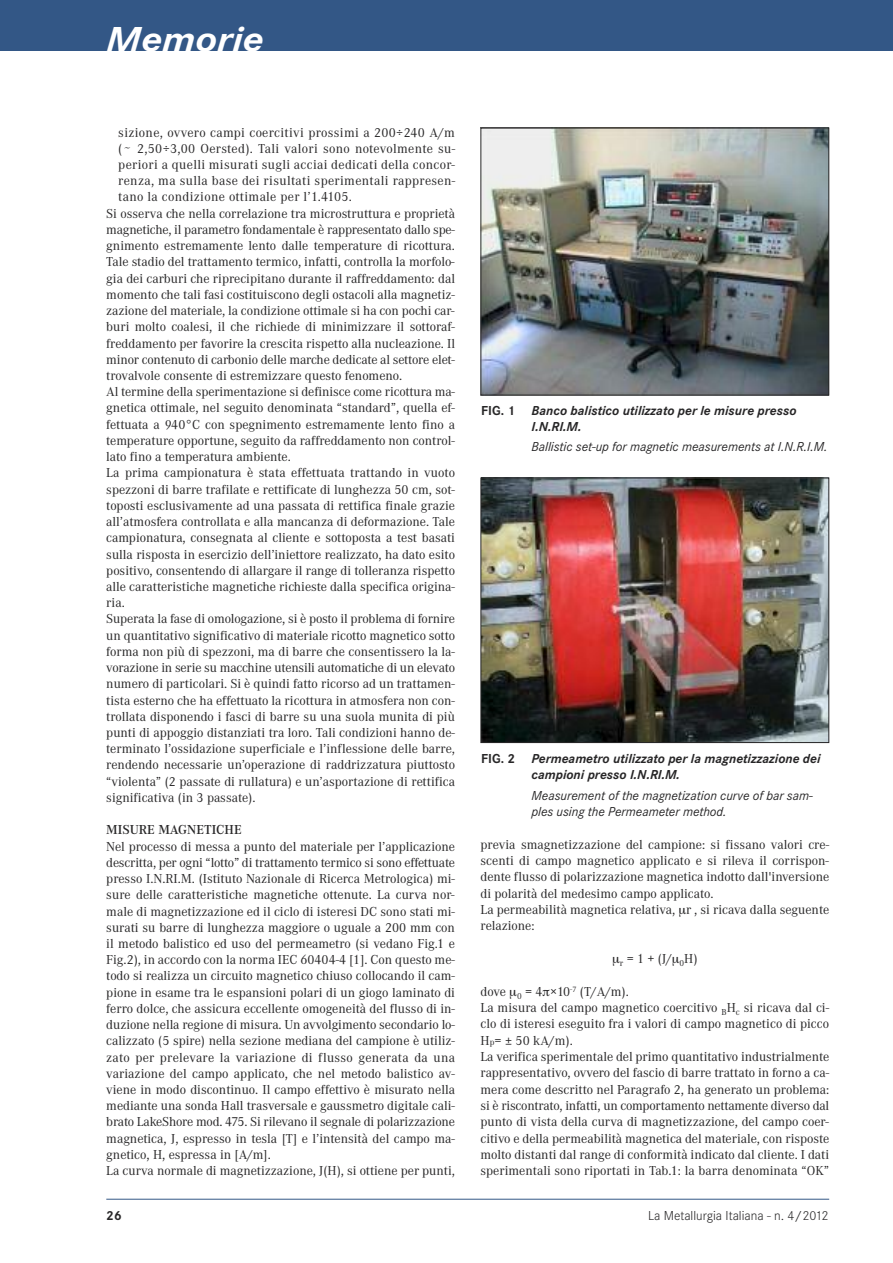
<style>
.page{position:relative;width:893px;height:1263px;background:#fff}
.page>*{position:absolute;margin:0;border:0;box-sizing:border-box;transform-origin:0 0}
.t1{font:italic 700 36px "Corporate S";color:#fff;scale:1.14 1}
.t2{font:13.5px/16.2px "Corporate A";color:#272627}
.t3{font:13.5px "Corporate A";letter-spacing:.025em;color:#272627}
.t4{font:italic 700 13.5px/16.2px "Corporate S";color:#272627}
.t5{font:italic 13.5px/16.2px "Corporate S";color:#272627}
.t6{font:300 13.5px "Corporate S";color:#272627}
.t7{font:600 13.5px "Corporate A";color:#272627}
.t8{font:700 13.5px "Corporate S";color:#272627}
.s1{font-style:normal}
.s2{font-size:9px}
</style>
<div class="page">
<div style="left:0;top:0;width:893px;height:50px;background:#335786"></div>
<hr style="left:106px;top:1199px;width:723px;height:1px;background:#335786">
<img style="left:482px;top:130px;width:345px;height:263px">
<div style="left:480px;top:128px;width:349px;height:267px;border:1px solid #272627"></div>
<img style="left:482px;top:480px;width:345px;height:261px">
<div style="left:480px;top:478px;width:349px;height:265px;border:1px solid #272627"></div>
<h1 class="t1" style="left:106px;top:17px;width:140px">Memorie</h1>
<p class="t3" style="left:118px;top:124px;width:338px">sizione, ovvero campi coercitivi prossimi a 200÷240 A/m</p>
<p class="t3" style="left:118px;top:140px;width:338px">(~ 2,50÷3,00 Oersted). Tali valori sono notevolmente su-</p>
<p class="t3" style="left:118px;top:156px;width:338px">periori a quelli misurati sugli acciai dedicati della concor-</p>
<p class="t3" style="left:118px;top:173px;width:338px">renza, ma sulla base dei risultati sperimentali rappresen-</p>
<p class="t3" style="left:118px;top:189px;width:235px">tano la condizione ottimale per l’1.4105.</p>
<p class="t2" style="left:106px;top:205px;width:350px">Si osserva che nella correlazione tra microstruttura e proprietà</p>
<p class="t2" style="left:106px;top:221px;width:350px">magnetiche, il parametro fondamentale è rappresentato dallo spe-</p>
<p class="t2" style="left:106px;top:237px;width:350px">gnimento estremamente lento dalle temperature di ricottura.</p>
<p class="t2" style="left:106px;top:254px;width:350px">Tale stadio del trattamento termico, infatti, controlla la morfolo-</p>
<p class="t2" style="left:106px;top:270px;width:350px">gia dei carburi che riprecipitano durante il raffreddamento: dal</p>
<p class="t2" style="left:106px;top:286px;width:350px">momento che tali fasi costituiscono degli ostacoli alla magnetiz-</p>
<p class="t2" style="left:106px;top:302px;width:350px">zazione del materiale, la condizione ottimale si ha con pochi car-</p>
<p class="t2" style="left:106px;top:319px;width:350px">buri molto coalesi, il che richiede di minimizzare il sottoraf-</p>
<p class="t2" style="left:106px;top:335px;width:350px">freddamento per favorire la crescita rispetto alla nucleazione. Il</p>
<p class="t2" style="left:106px;top:351px;width:350px">minor contenuto di carbonio delle marche dedicate al settore elet-</p>
<p class="t2" style="left:106px;top:367px;width:298px">trovalvole consente di estremizzare questo fenomeno.</p>
<p class="t2" style="left:106px;top:383px;width:350px">Al termine della sperimentazione si definisce come ricottura ma-</p>
<p class="t2" style="left:106px;top:400px;width:350px">gnetica ottimale, nel seguito denominata “standard”, quella ef-</p>
<p class="t2" style="left:106px;top:416px;width:350px">fettuata a 940°C con spegnimento estremamente lento fino a</p>
<p class="t2" style="left:106px;top:432px;width:350px">temperature opportune, seguito da raffreddamento non control-</p>
<p class="t2" style="left:106px;top:448px;width:186px">lato fino a temperatura ambiente.</p>
<p class="t2" style="left:106px;top:465px;width:350px">La prima campionatura è stata effettuata trattando in vuoto</p>
<p class="t2" style="left:106px;top:481px;width:350px">spezzoni di barre trafilate e rettificate di lunghezza 50 cm, sot-</p>
<p class="t2" style="left:106px;top:497px;width:350px">toposti esclusivamente ad una passata di rettifica finale grazie</p>
<p class="t2" style="left:106px;top:513px;width:350px">all’atmosfera controllata e alla mancanza di deformazione. Tale</p>
<p class="t2" style="left:106px;top:529px;width:350px">campionatura, consegnata al cliente e sottoposta a test basati</p>
<p class="t2" style="left:106px;top:546px;width:350px">sulla risposta in esercizio dell’iniettore realizzato, ha dato esito</p>
<p class="t2" style="left:106px;top:562px;width:350px">positivo, consentendo di allargare il range di tolleranza rispetto</p>
<p class="t2" style="left:106px;top:578px;width:350px">alle caratteristiche magnetiche richieste dalla specifica origina-</p>
<p class="t2" style="left:106px;top:594px;width:20px">ria.</p>
<p class="t2" style="left:106px;top:611px;width:350px">Superata la fase di omologazione, si è posto il problema di fornire</p>
<p class="t2" style="left:106px;top:627px;width:350px">un quantitativo significativo di materiale ricotto magnetico sotto</p>
<p class="t2" style="left:106px;top:643px;width:350px">forma non più di spezzoni, ma di barre che consentissero la la-</p>
<p class="t2" style="left:106px;top:659px;width:350px">vorazione in serie su macchine utensili automatiche di un elevato</p>
<p class="t2" style="left:106px;top:675px;width:350px">numero di particolari. Si è quindi fatto ricorso ad un trattamen-</p>
<p class="t2" style="left:106px;top:692px;width:350px">tista esterno che ha effettuato la ricottura in atmosfera non con-</p>
<p class="t2" style="left:106px;top:708px;width:350px">trollata disponendo i fasci di barre su una suola munita di più</p>
<p class="t2" style="left:106px;top:724px;width:350px">punti di appoggio distanziati tra loro. Tali condizioni hanno de-</p>
<p class="t2" style="left:106px;top:740px;width:350px">terminato l’ossidazione superficiale e l’inflessione delle barre,</p>
<p class="t2" style="left:106px;top:757px;width:350px">rendendo necessarie un’operazione di raddrizzatura piuttosto</p>
<p class="t2" style="left:106px;top:773px;width:350px">“violenta” (2 passate di rullatura) e un’asportazione di rettifica</p>
<p class="t2" style="left:106px;top:789px;width:151px">significativa (in 3 passate).</p>
<p class="t7" style="left:106px;top:822px;width:137px">MISURE MAGNETICHE</p>
<p class="t2" style="left:106px;top:838px;width:350px">Nel processo di messa a punto del materiale per l’applicazione descritta, per ogni “lotto” di trattamento termico si sono effettuate presso I.N.RI.M. (Istituto Nazionale di Ricerca Metrologica) mi&shy;sure delle caratteristiche magnetiche ottenute. La curva nor&shy;male di magnetizzazione ed il ciclo di isteresi DC sono stati mi&shy;surati su barre di lunghezza maggiore o uguale a 200 mm con il metodo balistico ed uso del permeametro (si vedano Fig.1 e Fig.2), in accordo con la norma IEC 60404-4 [1]. Con questo me&shy;todo si realizza un circuito magnetico chiuso collocando il cam&shy;pione in esame tra le espansioni polari di un giogo laminato di ferro dolce, che assicura eccellente omogeneità del flusso di in&shy;duzione nella regione di misura. Un avvolgimento secondario lo&shy;calizzato (5 spire) nella sezione mediana del campione è utiliz&shy;zato per prelevare la variazione di flusso generata da una variazione del campo applicato, che nel metodo balistico av&shy;viene in modo discontinuo. Il campo effettivo è misurato nella mediante una sonda Hall trasversale e gaussmetro digitale cali&shy;brato LakeShore mod. 475. Si rilevano il segnale di polarizzazione magnetica, J, espresso in tesla [T] e l’intensità del campo ma&shy;gnetico, H, espressa in [A/m].<br>La curva normale di magnetizzazione, J(H), si ottiene per punti,</p>
<p class="t4" style="left:531px;top:402px;width:266px;text-indent:-50px"><span class="s1">FIG. 1</span> Banco balistico utilizzato per le misure presso<br>I.N.RI.M.</p>
<p class="t5" style="left:531px;top:439px;width:298px">Ballistic set-up for magnetic measurements at I.N.R.I.M.</p>
<p class="t4" style="left:531px;top:750px;width:290px;text-indent:-50px"><span class="s1">FIG. 2</span> Permeametro utilizzato per la magnetizzazione dei campioni presso I.N.RI.M.</p>
<p class="t5" style="left:531px;top:787px;width:283px">Measurement of the magnetization curve of bar sam&shy;ples using the Permeameter method.</p>
<p class="t2" style="left:480px;top:836px;width:350px">previa smagnetizzazione del campione: si fissano valori cre&shy;scenti di campo magnetico applicato e si rileva il corrispon&shy;dente flusso di polarizzazione magnetica indotto dall'inversione di polarità del medesimo campo applicato.<br>La permeabilità magnetica relativa, r , si ricava dalla seguente relazione:</p>
<p class="t2" style="left:620px;top:951px;width:79px"><sub>r</sub> =1+(J/ <sub>0</sub>H)</p>
<p class="t2" style="left:480px;top:983px;width:350px">dove <sub>0</sub> = 4 ×10<sup>-7</sup> (T/A/m).<br>La misura del campo magnetico coercitivo <sub>B</sub>H<sub>c</sub> si ricava dal ci&shy;clo di isteresi eseguito fra i valori di campo magnetico di picco H<span class="s2">p</span>= ± 50 kA/m).<br>La verifica sperimentale del primo quantitativo industrialmente rappresentativo, ovvero del fascio di barre trattato in forno a ca&shy;mera come descritto nel Paragrafo 2, ha generato un problema: si è riscontrato, infatti, un comportamento nettamente diverso dal punto di vista della curva di magnetizzazione, del campo coer&shy;citivo e della permeabilità magnetica del materiale, con risposte molto distanti dal range di conformità indicato dal cliente. I dati sperimentali sono riportati in Tab.1: la barra denominata “OK”</p>
<p class="t8" style="left:106px;top:1207px;width:17px">26</p>
<p class="t6" style="left:648px;top:1207px;width:182px">La Metallurgia Italiana - n. 4/2012</p>
</div>
